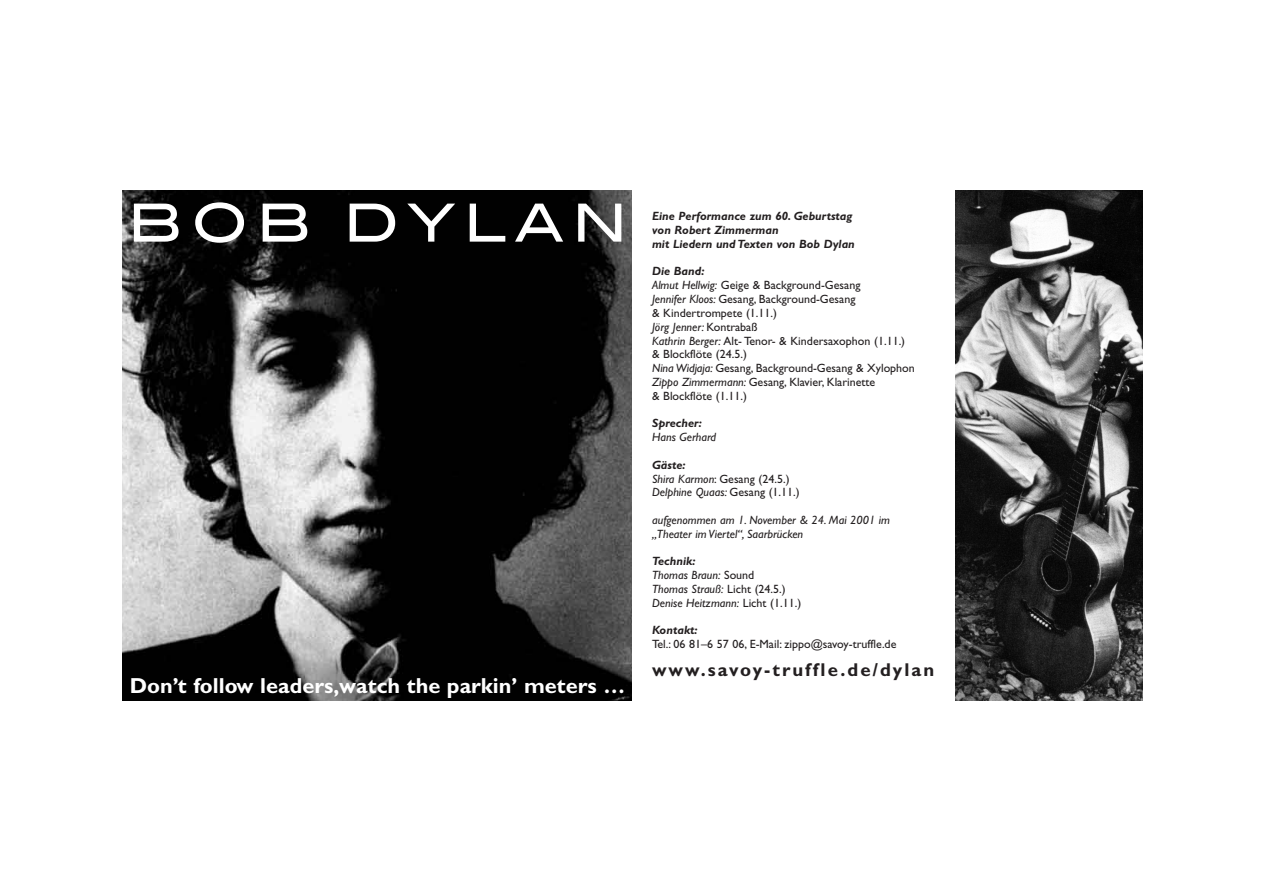
<style>
.page{position:relative;width:1263px;height:893px;background:#fff}
.page>*{position:absolute;margin:0;border:0;box-sizing:border-box;transform-origin:0 0}
.t1{font:500 52.5px "Blair Md ITCTT";letter-spacing:.15em;color:#fff}
.t2{font:700 21.75px "Gill Sans";color:#fff}
.t3{font:700 18.6px "Gill Sans";letter-spacing:.11em;color:#231f20}
.t4{font:12px/13.8px "Gill Sans";color:#231f20}
.t5{font:italic 12px/13.8px "Gill Sans";color:#231f20}
.t6{font:italic 700 12px/13.8px "Gill Sans";color:#231f20}
.s1{font-weight:700;font-style:italic}
.s2{font-style:italic}
.s3{font-weight:700}
.s4{font-style:normal}
</style>
<div class="page">
<img style="left:122px;top:191px;width:510px;height:509px">
<img style="left:955px;top:191px;width:187px;height:509px">
<h1 class="t1" style="left:128px;top:191px;width:502px">BOB DYLAN</h1>
<h2 class="t2" style="left:130px;top:673px;width:497px">Don’t follow leaders,watch the parkin’ meters …</h2>
<p class="t6" style="left:652px;top:209px;width:204px">Eine Performance zum 60. Geburtstag von Robert Zimmerman<br>mit Liedern und Texten von Bob Dylan</p>
<p class="t4" style="left:652px;top:264px;width:264px"><span class="s1">Die Band:<br></span><span class="s2">Almut Hellwig:</span> Geige &amp; Background-Gesang<br><span class="s2">Jennifer Kloos:</span> Gesang, Background-Gesang<br>&amp; Kindertrompete (1.11.)<br><span class="s2">Jörg Jenner:</span> Kontrabaß<br><span class="s2">Kathrin Berger:</span> Alt- Tenor- &amp; Kindersaxophon (1.11.) &amp; Blockflöte (24.5.)<br><span class="s2">Nina Widjaja:</span> Gesang, Background-Gesang &amp; Xylophon <span class="s2">Zippo Zimmermann:</span> Gesang, Klavier, Klarinette<br>&amp; Blockflöte (1.11.)</p>
<p class="t6" style="left:652px;top:416px;width:51px">Sprecher:</p>
<p class="t5" style="left:652px;top:430px;width:66px">Hans Gerhard</p>
<p class="t4" style="left:652px;top:458px;width:149px"><span class="s1">Gäste:<br></span><span class="s2">Shira Karmon</span>: Gesang (24.5.)<br><span class="s2">Delphine Quaas:</span> Gesang (1.11.)</p>
<p class="t5" style="left:652px;top:513px;width:240px">aufgenommen am 1. November &amp; 24. Mai 2001 im „Theater im Viertel“, Saarbrücken</p>
<p class="t5" style="left:652px;top:554px;width:151px"><span class="s3">Technik:<br></span>Thomas Braun: <span class="s4">Sound<br></span>Thomas Strauß: <span class="s4">Licht (24.5.)<br></span>Denise Heitzmann: <span class="s4">Licht (1.11.)</span></p>
<p class="t6" style="left:652px;top:623px;width:47px">Kontakt:</p>
<p class="t4" style="left:652px;top:637px;width:246px">Tel.: 06 81–6 57 06, E-Mail: zippo@savoy-truffle.de</p>
<h3 class="t3" style="left:652px;top:658px;width:284px">www.savoy-truffle.de/dylan</h3>
</div>
